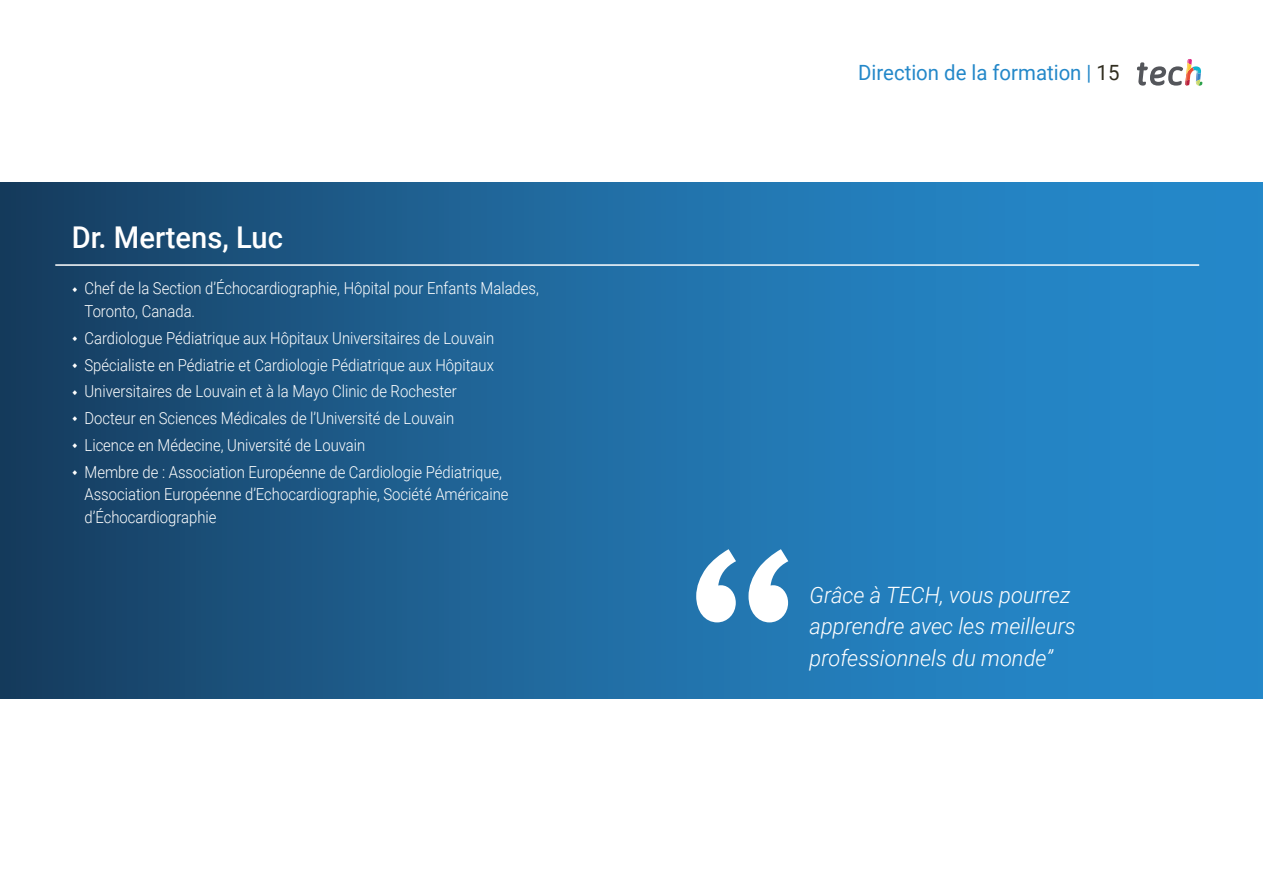
<style>
.page{position:relative;width:1263px;height:893px;background:#fff}
.page>*{position:absolute;margin:0;border:0;box-sizing:border-box;transform-origin:0 0}
.t1{font:500 30px "Roboto";color:#fff}
.t2{font:italic 300 22.5px/31.5px "Roboto";color:#fff}
.t3{font:21px "Roboto";color:#2488c9}
.t4{font:300 16.5px/26.7px "Roboto";color:#fff;scale:.9 1}
.s1{color:#312e20}
</style>
<div class="page">
<div style="left:0;top:182px;width:1263px;height:516px;background:linear-gradient(to right,#184267,#2793d9)"></div>
<svg style="left:696px;top:549px;width:92px;height:73px"></svg>
<hr style="left:55px;top:264px;width:1144px;height:2px;background:#fff">
<svg style="left:1137px;top:59px;width:65px;height:27px"></svg>
<svg style="left:73px;top:287px;width:4px;height:5px"></svg>
<svg style="left:73px;top:336px;width:4px;height:5px"></svg>
<svg style="left:73px;top:363px;width:4px;height:5px"></svg>
<svg style="left:73px;top:390px;width:4px;height:5px"></svg>
<svg style="left:73px;top:416px;width:4px;height:5px"></svg>
<svg style="left:73px;top:443px;width:4px;height:5px"></svg>
<svg style="left:73px;top:470px;width:4px;height:5px"></svg>
<h1 class="t1" style="left:72px;top:216px;width:213px">Dr. Mertens, Luc</h1>
<p class="t4" style="left:85px;top:277px;width:506px;line-height:22.5px">Chef de la Section d’Échocardiographie, Hôpital pour Enfants Malades,<br>Toronto, Canada.</p>
<p class="t4" style="left:85px;top:324px;width:465px">Cardiologue Pédiatrique aux Hôpitaux Universitaires de Louvain Spécialiste en Pédiatrie et Cardiologie Pédiatrique aux Hôpitaux Universitaires de Louvain et à la Mayo Clinic de Rochester Docteur en Sciences Médicales de l’Université de Louvain Licence en Médecine, Université de Louvain<br>Membre de : Association Européenne de Cardiologie Pédiatrique,</p>
<p class="t4" style="left:85px;top:482px;width:473px;line-height:22.5px">Association Européenne d’Echocardiographie, Société Américaine d’Échocardiographie</p>
<p class="t3" style="left:858px;top:57px;width:263px">Direction de la formation | <span class="s1">15</span></p>
<h2 class="t2" style="left:810px;top:578px;width:268px">Grâce à TECH, vous pourrez apprendre avec les meilleurs professionnels du monde”</h2>
</div>
